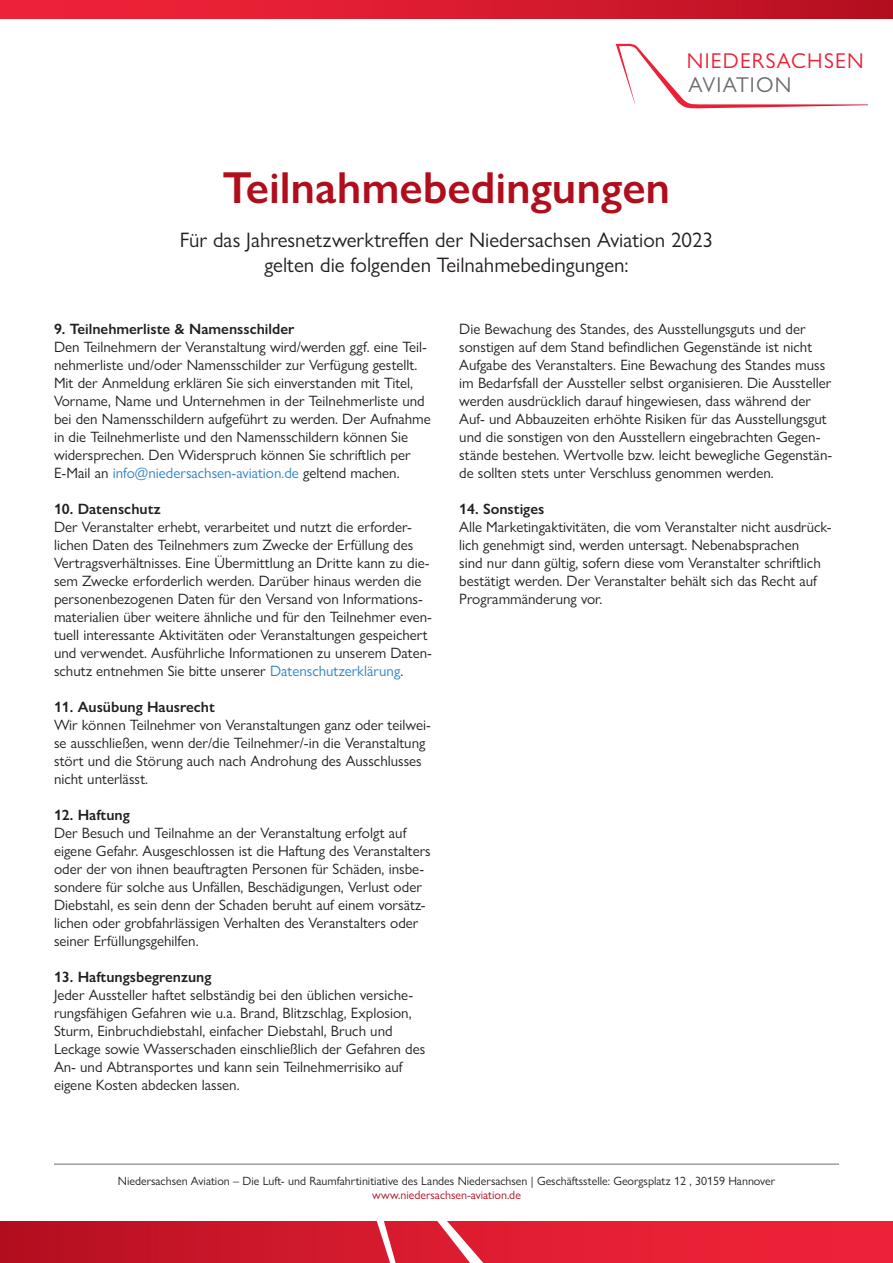
<style>
.page{position:relative;width:893px;height:1263px;background:#fff}
.page>*{position:absolute;margin:0;border:0;box-sizing:border-box;transform-origin:0 0}
.t1{font:600 45px "Gill Sans Nova";color:#b00d1d}
.t2{font:21.6px "Gill Sans Nova";letter-spacing:.055em;color:#ed2137}
.t3{font:21.6px "Gill Sans Nova";letter-spacing:.055em;color:#6c6d70}
.t4{font:21px/25.2px "Gill Sans Nova";color:#231f20;text-align:center}
.t5{font:15px/18px "Gill Sans Nova";color:#231f20}
.t6{font:600 15px "Gill Sans Nova";color:#231f20}
.t7{font:12px "Gill Sans Nova";color:#231f20}
.t8{font:12px "Gill Sans Nova";color:#b00d1d}
.s1{color:#2e81c4}
</style>
<div class="page">
<div style="left:0;top:0;width:893px;height:18px;background:linear-gradient(to right,#f6253b,#b91122)"></div>
<svg style="left:616px;top:44px;width:252px;height:64px"></svg>
<svg style="left:0;top:1221px;width:370px;height:42px;background:#c41426"></svg>
<svg style="left:370px;top:1221px;width:523px;height:42px;background:#e6263b"></svg>
<hr style="left:54px;top:1164px;width:785px;height:1px;background:#6c6d70">
<h2 class="t2" style="left:687px;top:48px;width:178px">NIEDERSACHSEN</h2>
<h2 class="t3" style="left:689px;top:72px;width:104px">AVIATION</h2>
<h1 class="t1" style="left:223px;top:160px;width:449px">Teilnahmebedingungen</h1>
<h3 class="t4" style="left:180px;top:227px;width:534px">Für das Jahresnetzwerktreffen der Niedersachsen Aviation 2023 gelten die folgenden Teilnahmebedingungen:</h3>
<p class="t6" style="left:54px;top:320px;width:242px">9. Teilnehmerliste &amp; Namensschilder</p>
<p class="t5" style="left:54px;top:338px;width:378px">Den Teilnehmern der Veranstaltung wird/werden ggf. eine Teil&shy;nehmerliste und/oder Namensschilder zur Verfügung gestellt.<br>Mit der Anmeldung erklären Sie sich einverstanden mit Titel, Vorname, Name und Unternehmen in der Teilnehmerliste und bei den Namensschildern aufgeführt zu werden. Der Aufnahme in die Teilnehmerliste und den Namensschildern können Sie widersprechen. Den Widerspruch können Sie schriftlich per E-Mail an <span class="s1">info@niedersachsen-aviation.de</span> geltend machen.</p>
<p class="t6" style="left:54px;top:500px;width:108px">10. Datenschutz</p>
<p class="t5" style="left:54px;top:518px;width:380px">Der Veranstalter erhebt, verarbeitet und nutzt die erforder&shy;lichen Daten des Teilnehmers zum Zwecke der Erfüllung des Vertragsverhältnisses. Eine Übermittlung an Dritte kann zu die&shy;sem Zwecke erforderlich werden. Darüber hinaus werden die personenbezogenen Daten für den Versand von Informations&shy;materialien über weitere ähnliche und für den Teilnehmer even&shy;tuell interessante Aktivitäten oder Veranstaltungen gespeichert und verwendet. Ausführliche Informationen zu unserem Daten&shy;schutz entnehmen Sie bitte unserer <span class="s1">Datenschutzerklärung</span>.</p>
<p class="t6" style="left:54px;top:698px;width:162px">11. Ausübung Hausrecht</p>
<p class="t5" style="left:54px;top:716px;width:378px">Wir können Teilnehmer von Veranstaltungen ganz oder teilwei&shy;se ausschließen, wenn der/die Teilnehmer/-in die Veranstaltung stört und die Störung auch nach Androhung des Ausschlusses nicht unterlässt.</p>
<p class="t6" style="left:54px;top:806px;width:77px">12. Haftung</p>
<p class="t5" style="left:54px;top:824px;width:378px">Der Besuch und Teilnahme an der Veranstaltung erfolgt auf eigene Gefahr. Ausgeschlossen ist die Haftung des Veranstalters oder der von ihnen beauftragten Personen für Schäden, insbe&shy;sondere für solche aus Unfällen, Beschädigungen, Verlust oder Diebstahl, es sein denn der Schaden beruht auf einem vorsätz&shy;lichen oder grobfahrlässigen Verhalten des Veranstalters oder seiner Erfüllungsgehilfen.</p>
<p class="t6" style="left:54px;top:968px;width:159px">13. Haftungsbegrenzung</p>
<p class="t5" style="left:54px;top:986px;width:373px">Jeder Aussteller haftet selbständig bei den üblichen versiche&shy;rungsfähigen Gefahren wie u.a. Brand, Blitzschlag, Explosion, Sturm, Einbruchdiebstahl, einfacher Diebstahl, Bruch und Leckage sowie Wasserschaden einschließlich der Gefahren des An- und Abtransportes und kann sein Teilnehmerrisiko auf eigene Kosten abdecken lassen.</p>
<p class="t5" style="left:459px;top:320px;width:374px">Die Bewachung des Standes, des Ausstellungsguts und der sonstigen auf dem Stand befindlichen Gegenstände ist nicht Aufgabe des Veranstalters. Eine Bewachung des Standes muss im Bedarfsfall der Aussteller selbst organisieren. Die Aussteller werden ausdrücklich darauf hingewiesen, dass während der Auf- und Abbauzeiten erhöhte Risiken für das Ausstellungsgut und die sonstigen von den Ausstellern eingebrachten Gegen&shy;stände bestehen. Wertvolle bzw. leicht bewegliche Gegenstän&shy;de sollten stets unter Verschluss genommen werden.</p>
<p class="t6" style="left:459px;top:500px;width:87px">14. Sonstiges</p>
<p class="t5" style="left:459px;top:518px;width:374px">Alle Marketingaktivitäten, die vom Veranstalter nicht ausdrück&shy;lich genehmigt sind, werden untersagt. Nebenabsprachen<br>sind nur dann gültig, sofern diese vom Veranstalter schriftlich bestätigt werden. Der Veranstalter behält sich das Recht auf Programmänderung vor.</p>
<p class="t7" style="left:118px;top:1173px;width:659px">Niedersachsen Aviation – Die Luft- und Raumfahrtinitiative des Landes Niedersachsen | Geschäftsstelle: Georgsplatz 12 , 30159 Hannover</p>
<p class="t8" style="left:372px;top:1188px;width:150px">www.niedersachsen-aviation.de</p>
</div>
